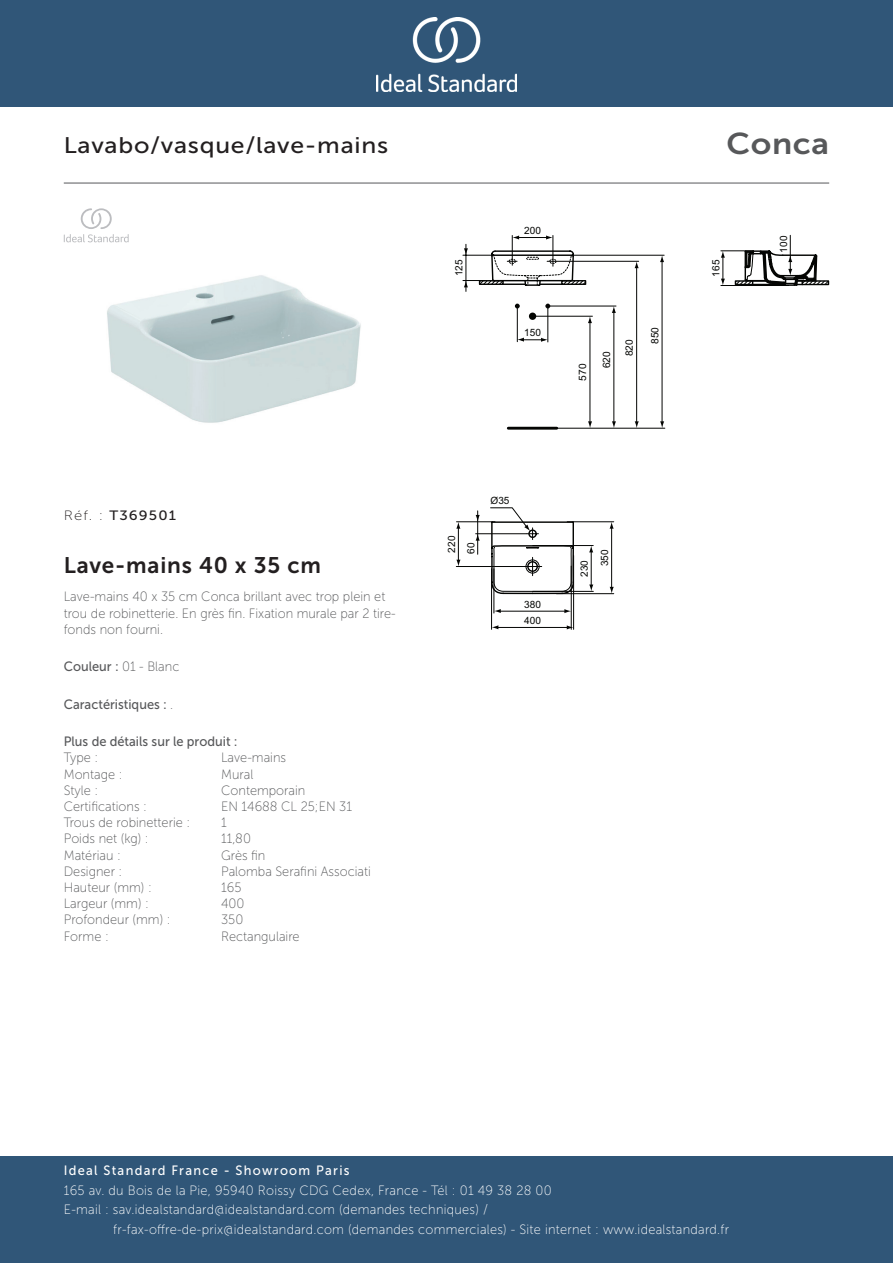
<style>
.page{position:relative;width:893px;height:1263px;background:#fff}
.page>*{position:absolute;margin:0;border:0;box-sizing:border-box;transform-origin:0 0}
._001_Produkttyp{font:30px "Museo Sans 700";letter-spacing:.02em;color:#57585a;scale:1.1 1}
.t1{font:22.5px "Museo Sans 500";letter-spacing:.03em;color:#231f20;scale:1.1 1}
.Article_Name{font:22.5px "Museo Sans 700";letter-spacing:.035em;color:#231f20}
.t2{font:13.5px/19.5px "Museo Sans 100";letter-spacing:.02em;color:#fff;scale:.95 1}
.Marketing_Descriptio{font:13.5px/16.2px "Museo Sans 100";color:#57585a;scale:.95 1}
.Features{font:13.5px "Museo Sans 500";color:#57585a;scale:.95 1}
.t3{font:13.5px "Museo Sans 500";letter-spacing:.1em;color:#fff;scale:.95 1}
.Designer{font:13.5px "Museo Sans 100";color:#57585a;scale:.95 1}
.Accreditations{font:13.5px "Museo Sans 100";color:#57585a;scale:.95 1}
.Tap_Holes{font:13.5px "Museo Sans 100";color:#57585a;scale:.95 1}
.Shape{font:13.5px "Museo Sans 100";color:#57585a;scale:.95 1}
.Style{font:13.5px "Museo Sans 100";color:#57585a;scale:.95 1}
.Net_Weight__kg{font:13.5px "Museo Sans 100";color:#57585a;scale:.95 1}
.Depth__mm{font:13.5px "Museo Sans 100";color:#57585a;scale:.95 1}
.Colour{font:13.5px "Museo Sans 500";color:#57585a;scale:.95 1}
.Material{font:13.5px "Museo Sans 100";color:#57585a;scale:.95 1}
.Type{font:13.5px "Museo Sans 100";color:#57585a;scale:.95 1}
.Height__mm{font:13.5px "Museo Sans 100";color:#57585a;scale:.95 1}
.Width__mm{font:13.5px "Museo Sans 100";color:#57585a;scale:.95 1}
.Mounting{font:13.5px "Museo Sans 100";color:#57585a;scale:.95 1}
.t4{font:13.5px "Museo Sans 500";letter-spacing:.075em;color:#231f20;scale:1.1 1}
.t5{font:10.2px "Arial";color:#040503}
.t6{font:10.05px/20.4px "Arial";color:#040503}
.s1{font-family:"Museo Sans 100"}
</style>
<div class="page">
<div style="left:0;top:1157px;width:893px;height:106px;background:#305678"></div>
<div style="left:0;top:0;width:893px;height:107px;background:#305678"></div>
<img style="left:376px;top:18px;width:141px;height:73px">
<hr style="left:64px;top:183px;width:765px;height:1px;background:#57585a">
<img style="left:107px;top:242px;width:254px;height:181px">
<hr style="left:466px;top:244px;width:1px;height:47px;background:#040503">
<hr style="left:662px;top:260px;width:1px;height:163px;background:#040503">
<svg style="left:660px;top:421px;width:4px;height:7px"></svg>
<svg style="left:660px;top:256px;width:4px;height:6px"></svg>
<hr style="left:572px;top:255px;width:92px;height:1px;background:#040503">
<hr style="left:511px;top:428px;width:154px;height:1px;background:#040503">
<hr style="left:495px;top:627px;width:73px;height:1px;background:#040503">
<svg style="left:567px;top:625px;width:6px;height:4px"></svg>
<svg style="left:492px;top:625px;width:6px;height:4px"></svg>
<hr style="left:491px;top:569px;width:1px;height:60px;background:#040503">
<hr style="left:494px;top:569px;width:1px;height:44px;background:#040503">
<hr style="left:573px;top:555px;width:1px;height:74px;background:#040503">
<hr style="left:571px;top:566px;width:1px;height:63px;background:#040503">
<hr style="left:721px;top:250px;width:31px;height:1px;background:#040503">
<svg style="left:721px;top:251px;width:4px;height:34px"></svg>
<hr style="left:721px;top:285px;width:68px;height:1px;background:#040503">
<hr style="left:790px;top:235px;width:1px;height:37px;background:#040503">
<svg style="left:735px;top:250px;width:94px;height:36px"></svg>
<svg style="left:456px;top:248px;width:183px;height:347px"></svg>
<hr style="left:512px;top:235px;width:1px;height:30px;background:#040503">
<hr style="left:553px;top:235px;width:1px;height:31px;background:#040503">
<hr style="left:518px;top:237px;width:30px;height:1px;background:#040503">
<svg style="left:512px;top:235px;width:7px;height:5px"></svg>
<svg style="left:546px;top:235px;width:7px;height:5px"></svg>
<hr style="left:499px;top:611px;width:67px;height:1px;background:#040503">
<svg style="left:564px;top:609px;width:7px;height:4px"></svg>
<svg style="left:494px;top:609px;width:7px;height:4px"></svg>
<svg style="left:64px;top:208px;width:65px;height:34px"></svg>
<p class="t1" style="left:64px;top:133px;width:296px">Lavabo/vasque/lave-mains</p>
<p class="_001_Produkttyp" style="left:726px;top:127px;width:95px">Conca</p>
<p class="t4" style="left:64px;top:508px;width:104px"><span class="s1">Réf. :</span> T369501</p>
<p class="Article_Name" style="left:64px;top:552px;width:259px">Lave-mains 40 x 35 cm</p>
<p class="Marketing_Descriptio" style="left:64px;top:589px;width:351px">Lave-mains 40 x 35 cm Conca brillant avec trop plein et trou de robinetterie. En grès fin. Fixation murale par 2 tire&shy;fonds non fourni.</p>
<p class="Colour" style="left:64px;top:659px;width:123px">Couleur : <span class="s1">01 - Blanc</span></p>
<p class="Features" style="left:64px;top:697px;width:117px">Caractéristiques : <span class="s1">.</span></p>
<p class="Features" style="left:64px;top:734px;width:184px">Plus de détails sur le produit :</p>
<p class="Type" style="left:64px;top:751px;width:38px">Type :</p>
<p class="Type" style="left:221px;top:751px;width:70px">Lave-mains</p>
<p class="Mounting" style="left:64px;top:767px;width:63px">Montage :</p>
<p class="Mounting" style="left:221px;top:767px;width:35px">Mural</p>
<p class="Style" style="left:64px;top:783px;width:38px">Style :</p>
<p class="Style" style="left:221px;top:783px;width:90px">Contemporain</p>
<p class="Accreditations" style="left:64px;top:799px;width:89px">Certifications :</p>
<p class="Accreditations" style="left:221px;top:799px;width:139px">EN 14688 CL 25;EN 31</p>
<p class="Tap_Holes" style="left:64px;top:815px;width:135px">Trous de robinetterie :</p>
<p class="Tap_Holes" style="left:221px;top:815px;width:7px">1</p>
<p class="Net_Weight__kg" style="left:64px;top:832px;width:91px">Poids net (kg) :</p>
<p class="Net_Weight__kg" style="left:221px;top:832px;width:33px">11,80</p>
<p class="Material" style="left:64px;top:848px;width:62px">Matériau :</p>
<p class="Material" style="left:221px;top:848px;width:48px">Grès fin</p>
<p class="Designer" style="left:64px;top:864px;width:63px">Designer :</p>
<p class="Designer" style="left:221px;top:864px;width:159px">Palomba Serafini Associati</p>
<p class="Height__mm" style="left:64px;top:880px;width:94px">Hauteur (mm) :</p>
<p class="Height__mm" style="left:221px;top:880px;width:23px">165</p>
<p class="Width__mm" style="left:64px;top:896px;width:91px">Largeur (mm) :</p>
<p class="Width__mm" style="left:221px;top:896px;width:26px">400</p>
<p class="Depth__mm" style="left:64px;top:913px;width:114px">Profondeur (mm) :</p>
<p class="Depth__mm" style="left:221px;top:913px;width:25px">350</p>
<p class="Shape" style="left:64px;top:929px;width:49px">Forme :</p>
<p class="Shape" style="left:221px;top:929px;width:84px">Rectangulaire</p>
<p class="t6" style="left:449px;top:276px;width:18px;rotate:-90deg">125</p>
<p class="t6" style="left:524px;top:220px;width:18px">200</p>
<p class="t6" style="left:524px;top:322px;width:18px">150</p>
<p class="t5" style="left:648px;top:344px;width:18px;rotate:-90deg">850</p>
<p class="t5" style="left:600px;top:368px;width:18px;rotate:-90deg">620</p>
<p class="t5" style="left:576px;top:381px;width:18px;rotate:-90deg">570</p>
<p class="t5" style="left:623px;top:356px;width:18px;rotate:-90deg">820</p>
<p class="t6" style="left:442px;top:554px;width:19px;line-height:19.4px;rotate:-90deg">220<br>60</p>
<p class="t6" style="left:491px;top:490px;width:20px">Ø35</p>
<p class="t6" style="left:524px;top:594px;width:18px">380</p>
<p class="t6" style="left:524px;top:610px;width:18px">400</p>
<p class="t6" style="left:574px;top:566px;width:18px;text-indent:-11px;rotate:-90deg">230<br>350</p>
<p class="t6" style="left:706px;top:277px;width:18px;rotate:-90deg">165</p>
<p class="t6" style="left:773px;top:253px;width:18px;rotate:-90deg">100</p>
<p class="t3" style="left:64px;top:1163px;width:302px">Ideal Standard France - Showroom Paris</p>
<p class="t2" style="left:64px;top:1180px;width:515px">165 av. du Bois de la Pie, 95940 Roissy CDG Cedex, France - Tél : 01 49 38 28 00<br>E-mail : sav.idealstandard@idealstandard.com (demandes techniques) /</p>
<p class="t2" style="left:113px;top:1219px;width:650px">fr-fax-offre-de-prix@idealstandard.com (demandes commerciales) - Site internet : www.idealstandard.fr</p>
</div>
